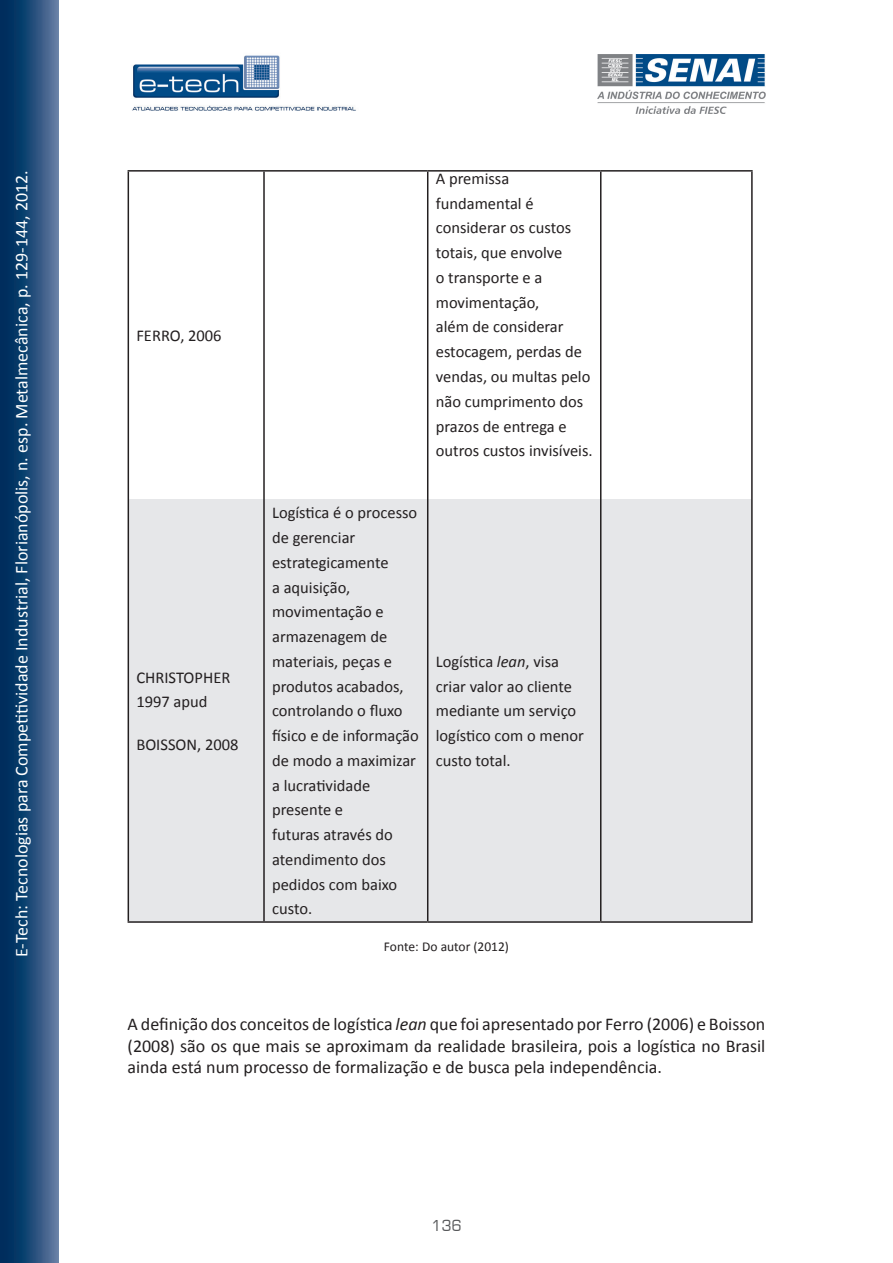
<style>
.page{position:relative;width:893px;height:1263px;background:#fff}
.page>*{position:absolute;margin:0;border:0;box-sizing:border-box;transform-origin:0 0}
.t1{font:18px/21.6px "Calibri";color:#231f20;text-align:justify}
.t2{font:18px "Calibri";color:#fff}
.corpo_tabela{font:16.5px/24.8px "Calibri";color:#231f20}
.t3{font:15px "Square 721 BT";color:#57585a}
.fonte{font:13.5px "Calibri";color:#231f20}
.s1{font-style:italic}
</style>
<div class="page">
<svg style="left:0;top:0;width:58px;height:1263px;background:#214b78"></svg>
<img style="left:132px;top:55px;width:224px;height:56px">
<img style="left:597px;top:55px;width:168px;height:59px">
<div style="left:129px;top:499px;width:622px;height:422px;background:#e6e7e9"></div>
<hr style="left:128px;top:172px;width:1px;height:327px;background:#231f20">
<hr style="left:263px;top:172px;width:2px;height:327px;background:#231f20">
<hr style="left:427px;top:172px;width:1px;height:327px;background:#231f20">
<hr style="left:600px;top:172px;width:1px;height:327px;background:#231f20">
<hr style="left:751px;top:172px;width:2px;height:327px;background:#231f20">
<hr style="left:128px;top:499px;width:1px;height:422px;background:#231f20">
<hr style="left:263px;top:499px;width:2px;height:422px;background:#231f20">
<hr style="left:427px;top:499px;width:1px;height:422px;background:#231f20">
<hr style="left:600px;top:499px;width:1px;height:422px;background:#231f20">
<hr style="left:751px;top:499px;width:2px;height:422px;background:#231f20">
<hr style="left:128px;top:921px;width:136px;height:2px;background:#231f20">
<hr style="left:264px;top:921px;width:164px;height:2px;background:#231f20">
<hr style="left:428px;top:921px;width:173px;height:2px;background:#231f20">
<hr style="left:601px;top:921px;width:152px;height:2px;background:#231f20">
<hr style="left:128px;top:170px;width:136px;height:2px;background:#231f20">
<hr style="left:264px;top:170px;width:164px;height:2px;background:#231f20">
<hr style="left:428px;top:170px;width:173px;height:2px;background:#231f20">
<hr style="left:601px;top:170px;width:152px;height:2px;background:#231f20">
<p class="t2" style="left:10px;top:957px;width:788px;rotate:-90deg">E-Tech: Tecnologias para Competitividade Industrial, Florianópolis, n. esp. Metalmecânica, p. 129-144, 2012.</p>
<p class="corpo_tabela" style="left:136px;top:324px;width:87px">FERRO, 2006</p>
<p class="corpo_tabela" style="left:136px;top:665px;width:95px">CHRISTOPHER<br>1997 apud</p>
<p class="corpo_tabela" style="left:136px;top:732px;width:104px">BOISSON, 2008</p>
<p class="corpo_tabela" style="left:436px;top:166px;width:158px">A premissa fundamental é considerar os custos totais, que envolve<br>o transporte e a movimentação,<br>além de considerar estocagem, perdas de vendas, ou multas pelo não cumprimento dos prazos de entrega e outros custos invisíveis.</p>
<p class="corpo_tabela" style="left:272px;top:500px;width:148px">Logística é o processo de gerenciar estrategicamente<br>a aquisição, movimentação e armazenagem de materiais, peças e produtos acabados, controlando o fluxo físico e de informação de modo a maximizar a lucratividade presente e<br>futuras através do atendimento dos pedidos com baixo custo.</p>
<p class="corpo_tabela" style="left:436px;top:649px;width:150px">Logística <span class="s1">lean</span>, visa criar valor ao cliente mediante um serviço logístico com o menor custo total.</p>
<p class="fonte" style="left:384px;top:938px;width:127px">Fonte: Do autor (2012)</p>
<p class="t1" style="left:128px;top:1013px;width:639px">A definição dos conceitos de logística <span class="s1">lean</span> que foi apresentado por Ferro (2006) e Boisson (2008) são os que mais se aproximam da realidade brasileira, pois a logística no Brasil ainda está num processo de formalização e de busca pela independência.</p>
<p class="t3" style="left:431px;top:1216px;width:32px">136</p>
</div>
